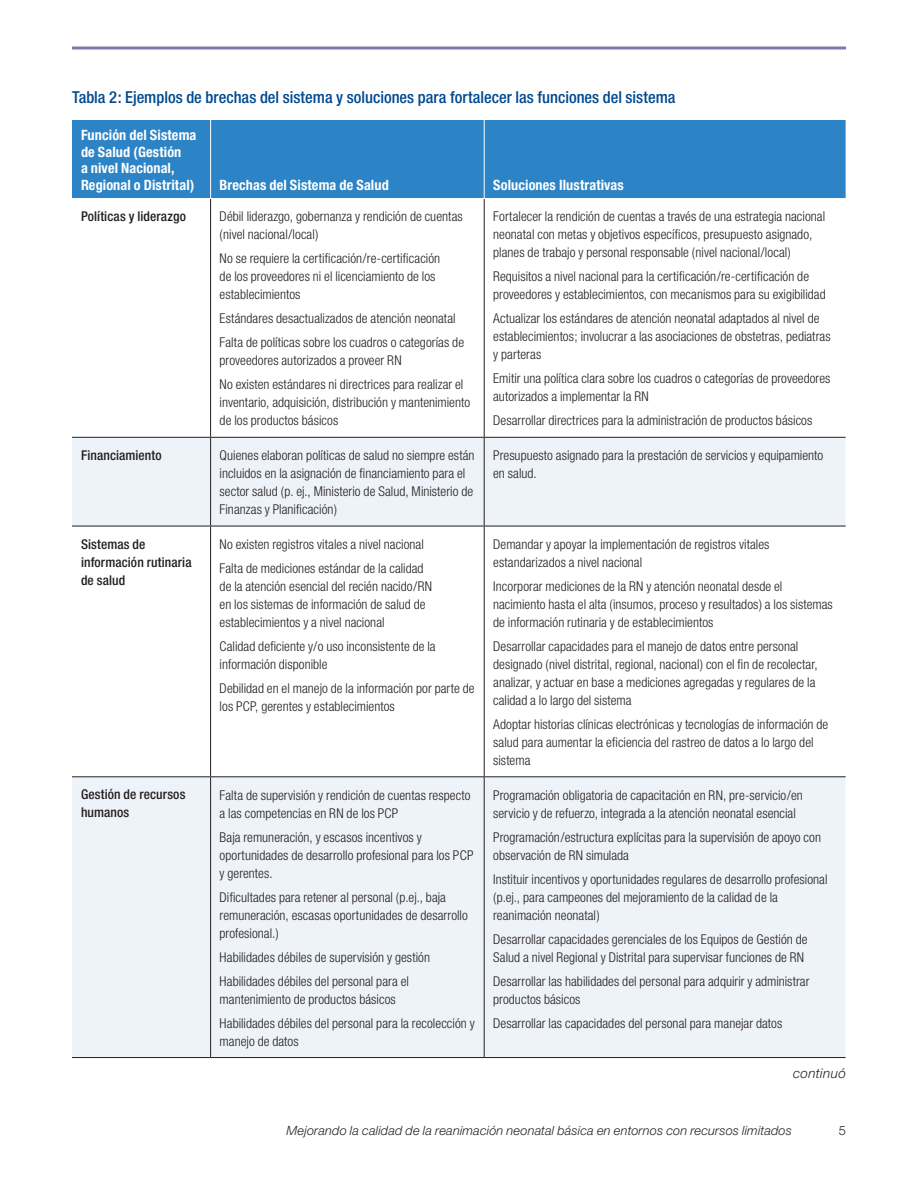
<style>
.page{position:relative;width:918px;height:1188px;background:#fff}
.page>*{position:absolute;margin:0;border:0;box-sizing:border-box;transform-origin:0 0}
.table_heading{font:500 condensed 16.5px "Helvetica Neue";color:#014990}
.bodytext{font:700 condensed 14.25px/16.5px "Helvetica Neue";letter-spacing:.01em;color:#fff}
.chart_text_9_on_11_c{font:300 condensed 13.5px/18px "Helvetica Neue";letter-spacing:.005em;color:#231f20}
.bodytext-2{font:300 condensed 13.5px/18px "Helvetica Neue";letter-spacing:.005em;color:#231f20}
.chart_text_9_on_11_c-2{font:500 condensed 13.5px/18px "Helvetica Neue";letter-spacing:.01em;color:#231f20}
.bodytext-3{font:500 condensed 13.5px/18px "Helvetica Neue";letter-spacing:.01em;color:#231f20}
.bodytext-4{font:italic 300 13.5px "Helvetica Neue";letter-spacing:.03em;color:#231f20}
.t1{font:italic 300 12.75px "Helvetica Neue";letter-spacing:.01em;color:#231f20}
.t2{font:300 12.75px "Helvetica Neue";color:#231f20}
</style>
<div class="page">
<svg style="left:72px;top:46px;width:774px;height:4px;background:#9e99c4"></svg>
<div style="left:72px;top:120px;width:774px;height:78px;background:#2c83c5"></div>
<svg style="left:72px;top:438px;width:774px;height:619px;fill:#eef3f9"></svg>
<hr style="left:210px;top:199px;width:1px;height:238px;background:#231f20">
<hr style="left:484px;top:199px;width:1px;height:238px;background:#231f20">
<hr style="left:72px;top:437px;width:139px;height:1px;background:#231f20">
<hr style="left:211px;top:437px;width:273px;height:1px;background:#231f20">
<hr style="left:210px;top:438px;width:1px;height:88px;background:#231f20">
<hr style="left:484px;top:437px;width:362px;height:1px;background:#231f20">
<hr style="left:484px;top:438px;width:1px;height:88px;background:#231f20">
<hr style="left:72px;top:526px;width:139px;height:1px;background:#231f20">
<hr style="left:211px;top:526px;width:273px;height:1px;background:#231f20">
<hr style="left:210px;top:526px;width:1px;height:250px;background:#231f20">
<hr style="left:484px;top:526px;width:362px;height:1px;background:#231f20">
<hr style="left:484px;top:526px;width:1px;height:250px;background:#231f20">
<hr style="left:72px;top:1057px;width:139px;height:1px;background:#231f20">
<hr style="left:211px;top:1057px;width:273px;height:1px;background:#231f20">
<hr style="left:484px;top:1057px;width:362px;height:1px;background:#231f20">
<hr style="left:72px;top:776px;width:139px;height:1px;background:#231f20">
<hr style="left:211px;top:776px;width:273px;height:1px;background:#231f20">
<hr style="left:484px;top:776px;width:362px;height:1px;background:#231f20">
<hr style="left:210px;top:120px;width:1px;height:78px;background:#fff">
<hr style="left:484px;top:120px;width:1px;height:78px;background:#fff">
<hr style="left:210px;top:777px;width:1px;height:280px;background:#231f20">
<hr style="left:484px;top:777px;width:1px;height:280px;background:#231f20">
<p class="table_heading" style="left:72px;top:87px;width:605px">Tabla 2: Ejemplos de brechas del sistema y soluciones para fortalecer las funciones del sistema</p>
<p class="bodytext" style="left:81px;top:127px;width:117px">Función del Sistema de Salud (Gestión<br>a nivel Nacional,<br>Regional o Distrital)</p>
<p class="bodytext" style="left:220px;top:176px;width:171px">Brechas del Sistema de Salud</p>
<p class="bodytext" style="left:493px;top:176px;width:132px">Soluciones Ilustrativas</p>
<p class="chart_text_9_on_11_c-2" style="left:81px;top:207px;width:106px">Políticas y liderazgo</p>
<p class="chart_text_9_on_11_c" style="left:220px;top:207px;width:245px">Débil liderazgo, gobernanza y rendición de cuentas (nivel nacional/local)</p>
<p class="chart_text_9_on_11_c" style="left:220px;top:249px;width:222px">No se requiere la certificación/re-certificación de los proveedores ni el licenciamiento de los establecimientos</p>
<p class="chart_text_9_on_11_c" style="left:220px;top:309px;width:238px">Estándares desactualizados de atención neonatal</p>
<p class="chart_text_9_on_11_c" style="left:220px;top:333px;width:246px">Falta de políticas sobre los cuadros o categorías de proveedores autorizados a proveer RN</p>
<p class="chart_text_9_on_11_c" style="left:220px;top:375px;width:252px">No existen estándares ni directrices para realizar el inventario, adquisición, distribución y mantenimiento de los productos básicos</p>
<p class="chart_text_9_on_11_c" style="left:493px;top:207px;width:333px">Fortalecer la rendición de cuentas a través de una estrategia nacional neonatal con metas y objetivos específicos, presupuesto asignado, planes de trabajo y personal responsable (nivel nacional/local)</p>
<p class="chart_text_9_on_11_c" style="left:493px;top:267px;width:334px">Requisitos a nivel nacional para la certificación/re-certificación de proveedores y establecimientos, con mecanismos para su exigibilidad</p>
<p class="chart_text_9_on_11_c" style="left:493px;top:309px;width:339px">Actualizar los estándares de atención neonatal adaptados al nivel de establecimientos; involucrar a las asociaciones de obstetras, pediatras y parteras</p>
<p class="chart_text_9_on_11_c" style="left:493px;top:369px;width:339px">Emitir una política clara sobre los cuadros o categorías de proveedores autorizados a implementar la RN</p>
<p class="chart_text_9_on_11_c" style="left:493px;top:411px;width:321px">Desarrollar directrices para la administración de productos básicos</p>
<p class="chart_text_9_on_11_c-2" style="left:81px;top:446px;width:82px">Financiamiento</p>
<p class="chart_text_9_on_11_c" style="left:220px;top:446px;width:257px">Quienes elaboran políticas de salud no siempre están incluidos en la asignación de financiamiento para el sector salud (p. ej., Ministerio de Salud, Ministerio de Finanzas y Planificación)</p>
<p class="chart_text_9_on_11_c" style="left:493px;top:446px;width:332px">Presupuesto asignado para la prestación de servicios y equipamiento en salud.</p>
<p class="chart_text_9_on_11_c-2" style="left:81px;top:535px;width:112px">Sistemas de información rutinaria de salud</p>
<p class="chart_text_9_on_11_c" style="left:220px;top:535px;width:206px">No existen registros vitales a nivel nacional</p>
<p class="chart_text_9_on_11_c" style="left:493px;top:535px;width:278px">Demandar y apoyar la implementación de registros vitales estandarizados a nivel nacional</p>
<p class="chart_text_9_on_11_c" style="left:493px;top:577px;width:341px">Incorporar mediciones de la RN y atención neonatal desde el nacimiento hasta el alta (insumos, proceso y resultados) a los sistemas de información rutinaria y de establecimientos</p>
<p class="chart_text_9_on_11_c" style="left:493px;top:637px;width:326px">Desarrollar capacidades para el manejo de datos entre personal designado (nivel distrital, regional, nacional) con el fin de recolectar, analizar, y actuar en base a mediciones agregadas y regulares de la calidad a lo largo del sistema</p>
<p class="chart_text_9_on_11_c" style="left:493px;top:715px;width:337px">Adoptar historias clínicas electrónicas y tecnologías de información de salud para aumentar la eficiencia del rastreo de datos a lo largo del sistema</p>
<p class="chart_text_9_on_11_c" style="left:220px;top:559px;width:214px">Falta de mediciones estándar de la calidad de la atención esencial del recién nacido/RN en los sistemas de información de salud de establecimientos y a nivel nacional</p>
<p class="chart_text_9_on_11_c" style="left:220px;top:637px;width:218px">Calidad deficiente y/o uso inconsistente de la información disponible</p>
<p class="chart_text_9_on_11_c" style="left:220px;top:679px;width:257px">Debilidad en el manejo de la información por parte de los PCP, gerentes y establecimientos</p>
<p class="bodytext-3" style="left:81px;top:785px;width:106px">Gestión de recursos humanos</p>
<p class="bodytext-2" style="left:220px;top:786px;width:252px">Falta de supervisión y rendición de cuentas respecto a las competencias en RN de los PCP</p>
<p class="bodytext-2" style="left:220px;top:828px;width:255px">Baja remuneración, y escasos incentivos y oportunidades de desarrollo profesional para los PCP y gerentes.</p>
<p class="bodytext-2" style="left:220px;top:888px;width:250px">Dificultades para retener al personal (p.ej., baja remuneración, escasas oportunidades de desarrollo profesional.)</p>
<p class="bodytext-2" style="left:220px;top:948px;width:212px">Habilidades débiles de supervisión y gestión</p>
<p class="bodytext-2" style="left:220px;top:972px;width:191px">Habilidades débiles del personal para el mantenimiento de productos básicos</p>
<p class="bodytext-2" style="left:220px;top:1014px;width:257px">Habilidades débiles del personal para la recolección y manejo de datos</p>
<p class="bodytext-2" style="left:493px;top:786px;width:311px">Programación obligatoria de capacitación en RN, pre-servicio/en servicio y de refuerzo, integrada a la atención neonatal esencial</p>
<p class="bodytext-2" style="left:493px;top:828px;width:329px">Programación/estructura explícitas para la supervisión de apoyo con observación de RN simulada</p>
<p class="bodytext-2" style="left:493px;top:870px;width:336px">Instituir incentivos y oportunidades regulares de desarrollo profesional (p.ej., para campeones del mejoramiento de la calidad de la reanimación neonatal)</p>
<p class="bodytext-2" style="left:493px;top:930px;width:316px">Desarrollar capacidades gerenciales de los Equipos de Gestión de<br>Salud a nivel Regional y Distrital para supervisar funciones de RN</p>
<p class="bodytext-2" style="left:493px;top:972px;width:318px">Desarrollar las habilidades del personal para adquirir y administrar productos básicos</p>
<p class="bodytext-2" style="left:493px;top:1014px;width:291px">Desarrollar las capacidades del personal para manejar datos</p>
<p class="bodytext-4" style="left:793px;top:1065px;width:54px">continuó</p>
<p class="t1" style="left:287px;top:1123px;width:507px">Mejorando la calidad de la reanimación neonatal básica en entornos con recursos limitados</p>
<p class="t2" style="left:839px;top:1123px;width:9px">5</p>
</div>
